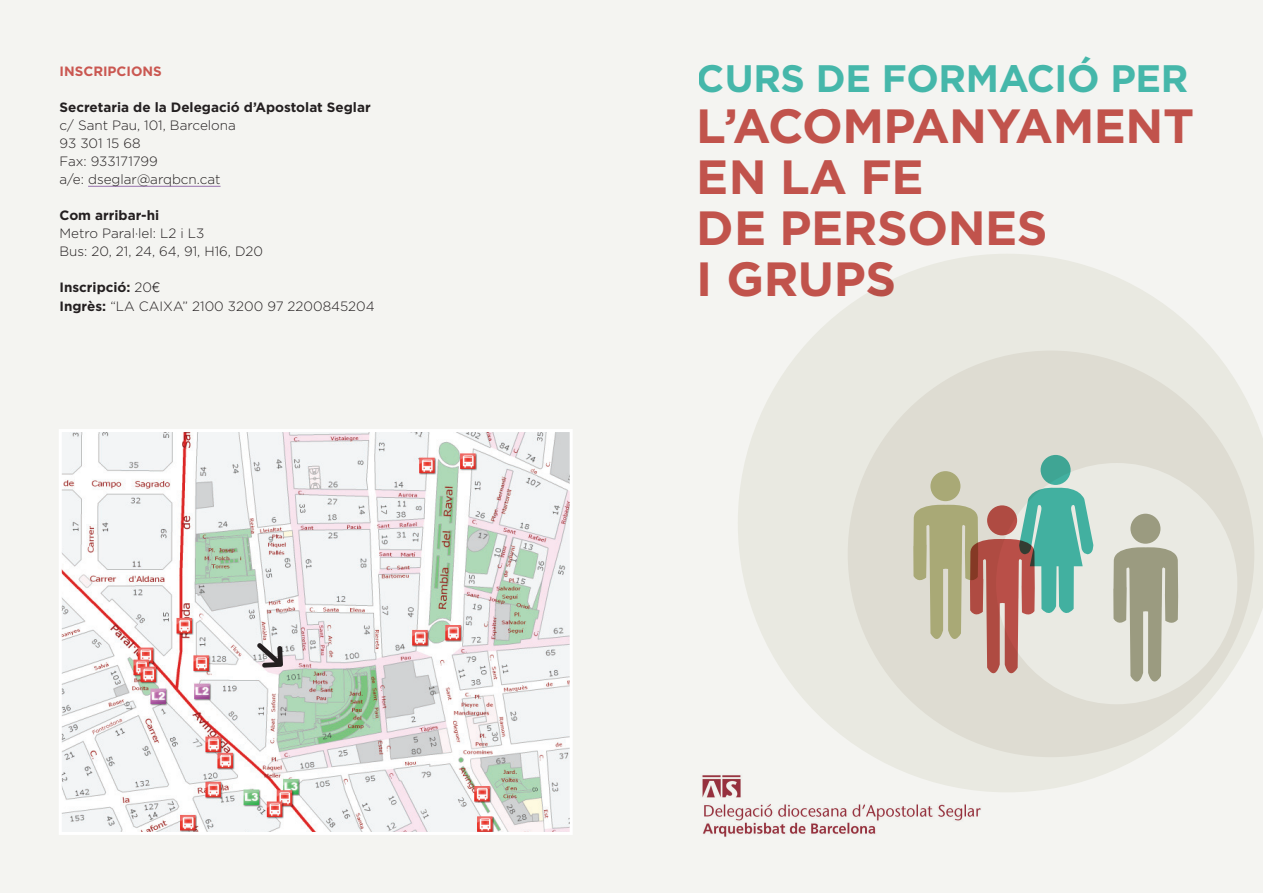
<style>
.page{position:relative;width:1263px;height:893px;background:#f4f4f1}
.page>*{position:absolute;margin:0;border:0;box-sizing:border-box;transform-origin:0 0}
.t1{font:700 48px/51px "Gotham";letter-spacing:-.01em;color:#ca5751}
.t2{font:700 38.25px "Gotham";letter-spacing:-.01em;color:#49c0b4}
.t3{font:300 13.5px/18px "Gotham";color:#231f20}
.t4{font:700 13.5px "Gotham";color:#231f20}
.t5{font:700 13.5px "Gotham";color:#ca5751}
.s1{font-weight:700}
.s2{font-family:"Helvetica Neue"}
</style>
<div class="page">
<svg style="left:738px;top:254px;width:525px;height:538px;fill:#e9e9e1"></svg>
<div style="left:848px;top:351px;width:406px;height:406px;background:#dedcd2;border-radius:50%"></div>
<div style="left:996px;top:463px;width:241px;height:241px;background:#eaeae3;border-radius:50%"></div>
<svg style="left:913px;top:455px;width:181px;height:219px"></svg>
<svg style="left:1113px;top:514px;width:65px;height:168px"></svg>
<hr style="left:88px;top:186px;width:133px;height:1px;background:#9771ac">
<img style="left:702px;top:766px;width:288px;height:71px">
<img style="left:63px;top:433px;width:506px;height:398px">
<div style="left:59px;top:429px;width:514px;height:406px;border:3px solid #fff"></div>
<svg style="left:257px;top:643px;width:26px;height:25px"></svg>
<p class="t5" style="left:60px;top:64px;width:104px">INSCRI PCIONS</p>
<p class="t4" style="left:60px;top:100px;width:313px">SECRETARIA DE LA DELEGACIÓ D’APOSTOLAT SEGLAR</p>
<p class="t3" style="left:60px;top:117px;width:178px">c/ Sant Pau, 101, Barcelona<br>93 301 15 68<br>Fax: 933171799<br>a/e: dseglar@arqbcn.cat</p>
<p class="t4" style="left:60px;top:208px;width:101px">COM ARRIBAR-HI</p>
<p class="t3" style="left:60px;top:225px;width:205px">Metro Paral·lel: L2 i L3<br>Bus: 20, 21, 24, 64, 91, H16, D20</p>
<p class="t3" style="left:60px;top:278px;width:317px;line-height:18.8px"><span class="s1">INSCRIPCIÓ:</span> 20<span class="s2">€<br></span><span class="s1">INGRÈS:</span> “la Caixa” 2100 3200 97 2200845204</p>
<h2 class="t2" style="left:697px;top:56px;width:493px">CURS DE FORMACIÓ PER</h2>
<h1 class="t1" style="left:697px;top:99px;width:499px">L’ACOMPANYAMENT<br>EN LA FE<br>DE PERSONES<br>I GRUPS</h1>
</div>
